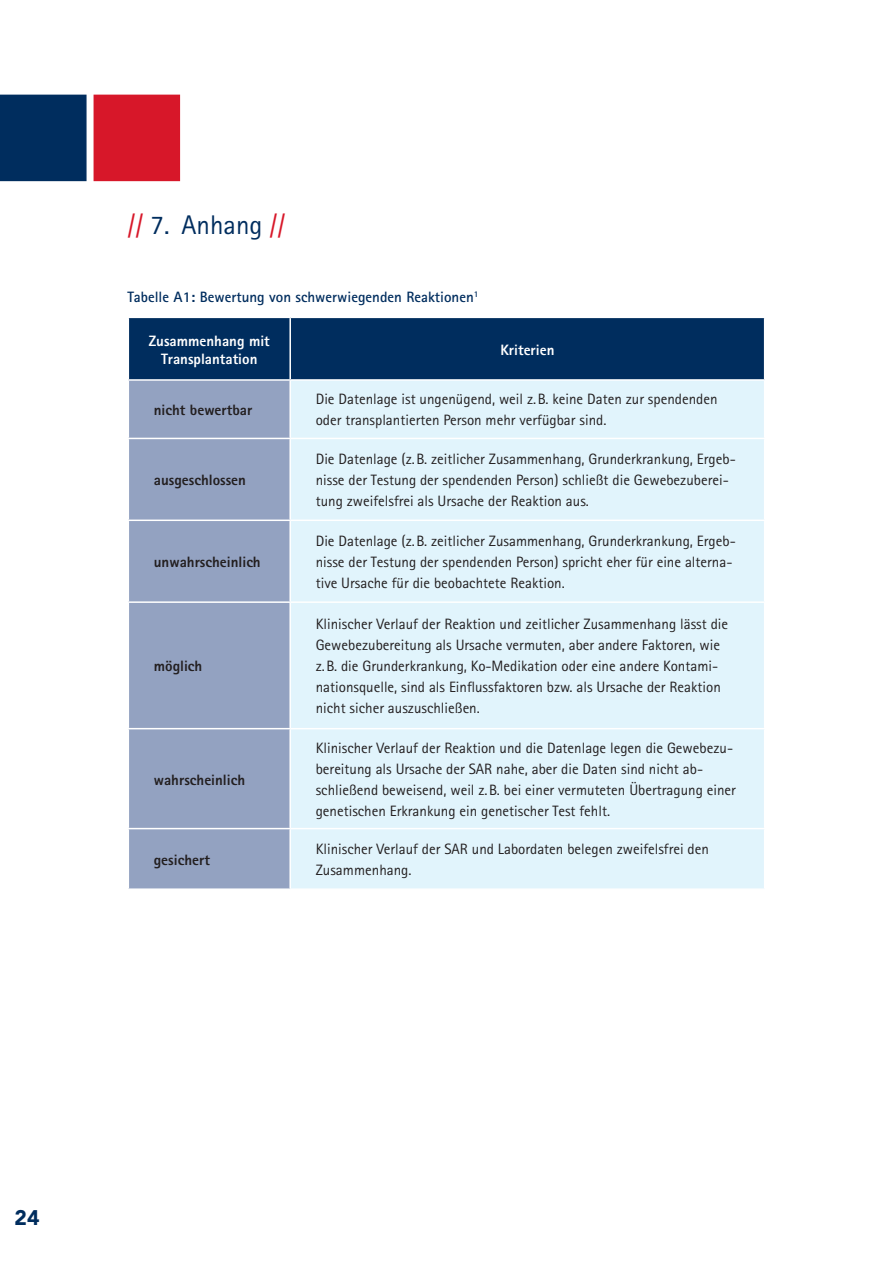
<style>
.page{position:relative;width:893px;height:1263px;background:#fff}
.page>*{position:absolute;margin:0;border:0;box-sizing:border-box;transform-origin:0 0}
.t1{font:27px "Rotis Sans Serif";color:#002d5e}
.t2{font:900 21px "Avenir";color:#002d5e}
.t3{font:15px/21px "Rotis Sans Serif";color:#231f20}
.t4{font:800 15px "Rotis Sans Serif";color:#231f20}
.t5{font:700 15px "Rotis Sans Serif";color:#002d5e}
.t6{font:800 15px/18px "Rotis Sans Serif";color:#fff;text-align:center}
.s1{color:#d71729}
</style>
<div class="page">
<div style="left:0;top:95px;width:87px;height:86px;background:#002d5e"></div>
<div style="left:94px;top:95px;width:86px;height:86px;background:#d71729"></div>
<div style="left:129px;top:318px;width:635px;height:61px;background:#002d5e"></div>
<div style="left:129px;top:381px;width:160px;height:507px;background:#93a2c1"></div>
<div style="left:291px;top:381px;width:473px;height:507px;background:#e1f4fc"></div>
<hr style="left:289px;top:318px;width:2px;height:61px;background:#fff">
<hr style="left:128px;top:438px;width:162px;height:1px;background:#fff">
<hr style="left:290px;top:438px;width:475px;height:1px;background:#fff">
<hr style="left:128px;top:519px;width:162px;height:2px;background:#fff">
<hr style="left:290px;top:519px;width:475px;height:2px;background:#fff">
<hr style="left:128px;top:601px;width:162px;height:2px;background:#fff">
<hr style="left:290px;top:601px;width:475px;height:2px;background:#fff">
<hr style="left:128px;top:728px;width:162px;height:1px;background:#fff">
<hr style="left:290px;top:728px;width:475px;height:1px;background:#fff">
<hr style="left:128px;top:828px;width:162px;height:1px;background:#fff">
<hr style="left:290px;top:828px;width:475px;height:1px;background:#fff">
<h1 class="t1" style="left:128px;top:209px;width:159px"><span class="s1">//</span> 7. Anhang <span class="s1">//</span></h1>
<p class="t5" style="left:128px;top:287px;width:352px">Tabelle A1: Bewertung von schwerwiegenden Reaktionen<sup>1</sup></p>
<p class="t6" style="left:149px;top:331px;width:123px">Zusammenhang mit<br>Transplantation</p>
<p class="t6" style="left:500px;top:340px;width:56px">Kriterien</p>
<p class="t4" style="left:154px;top:400px;width:100px">nicht bewertbar</p>
<p class="t3" style="left:316px;top:389px;width:403px">Die Datenlage ist ungenügend, weil z.B. keine Daten zur spendenden oder transplantierten Person mehr verfügbar sind.</p>
<p class="t4" style="left:154px;top:471px;width:94px">ausgeschlossen</p>
<p class="t4" style="left:154px;top:552px;width:108px">unwahrscheinlich</p>
<p class="t4" style="left:154px;top:657px;width:50px">möglich</p>
<p class="t4" style="left:154px;top:770px;width:93px">wahrscheinlich</p>
<p class="t3" style="left:316px;top:448px;width:422px">Die Datenlage (z.B. zeitlicher Zusammenhang, Grunderkrankung, Ergeb&shy;nisse der Testung der spendenden Person) schließt die Gewebezuberei&shy;tung zweifelsfrei als Ursache der Reaktion aus.</p>
<p class="t3" style="left:316px;top:530px;width:422px">Die Datenlage (z.B. zeitlicher Zusammenhang, Grunderkrankung, Ergeb&shy;nisse der Testung der spendenden Person) spricht eher für eine alterna&shy;tive Ursache für die beobachtete Reaktion.</p>
<p class="t3" style="left:316px;top:613px;width:414px">Klinischer Verlauf der Reaktion und zeitlicher Zusammenhang lässt die Gewebezubereitung als Ursache vermuten, aber andere Faktoren, wie z.B. die Grunderkrankung, Ko-Medikation oder eine andere Kontami&shy;nationsquelle, sind als Einflussfaktoren bzw. als Ursache der Reaktion nicht sicher auszuschließen.</p>
<p class="t3" style="left:316px;top:737px;width:422px">Klinischer Verlauf der Reaktion und die Datenlage legen die Gewebezu&shy;bereitung als Ursache der SAR nahe, aber die Daten sind nicht ab&shy;schließend beweisend, weil z.B. bei einer vermuteten Übertragung einer genetischen Erkrankung ein genetischer Test fehlt.</p>
<p class="t4" style="left:154px;top:850px;width:58px">gesichert</p>
<p class="t3" style="left:316px;top:838px;width:395px">Klinischer Verlauf der SAR und Labordaten belegen zweifelsfrei den<br>Zusammenhang.</p>
<h2 class="t2" style="left:15px;top:1205px;width:26px">24</h2>
</div>
